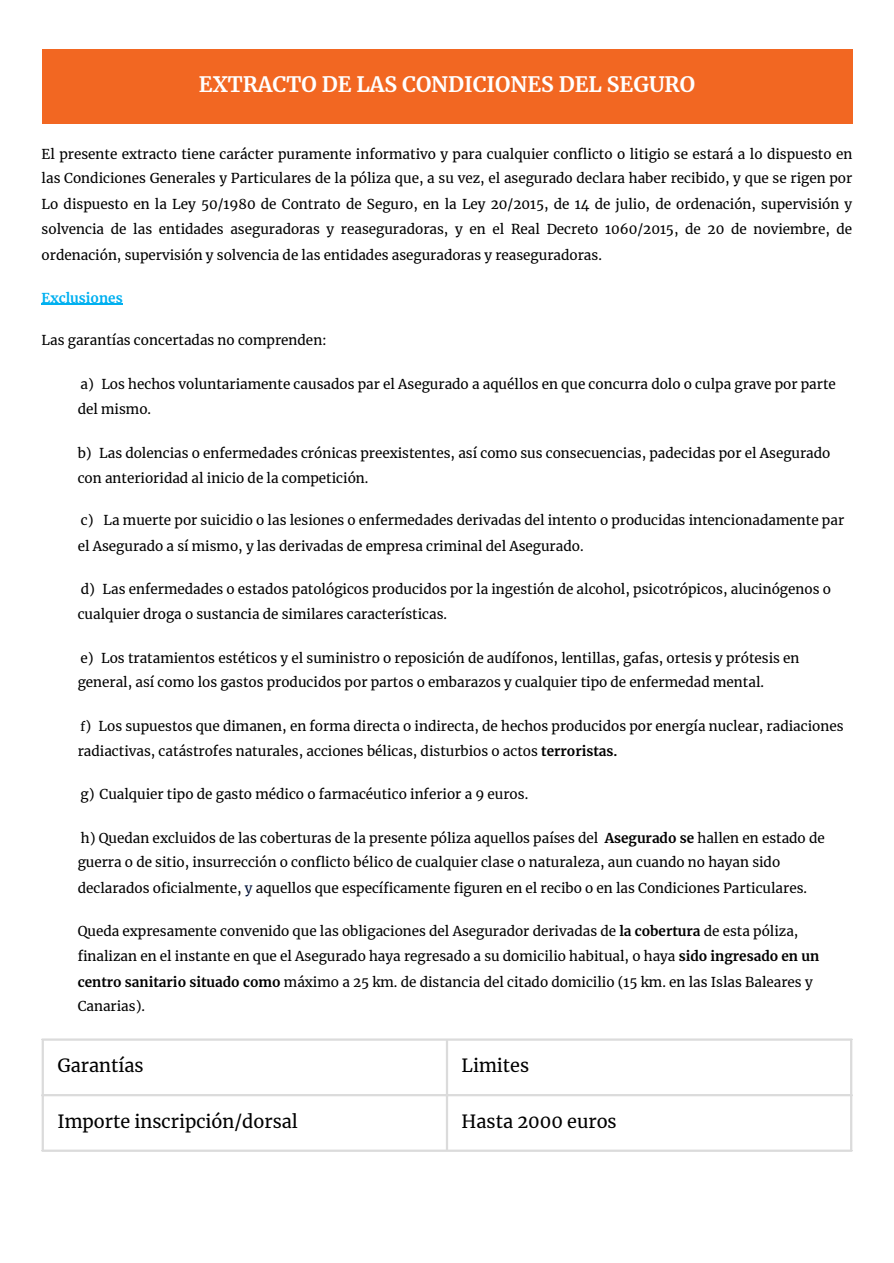
<style>
.page{position:relative;width:894px;height:1263px;background:#fff}
.page>*{position:absolute;margin:0;border:0;box-sizing:border-box;transform-origin:0 0}
.t1{font:700 21px "Merriweather";color:#fff}
.t2{font:18px "Merriweather";color:#000}
.t3{font:13.5px/25.3px "Merriweather";color:#000}
.t4{font:700 13.5px "Merriweather";color:#00b0f0}
.s1{font-size:12px}
.s2{font-weight:700}
.s3{color:#011136}
</style>
<div class="page">
<hr style="left:42px;top:304px;width:81px;height:1px;background:#00b0f0">
<div style="left:42px;top:50px;width:810px;height:74px;background:#f26722"></div>
<hr style="left:42px;top:1041px;width:2px;height:109px;background:#dbdbdb">
<hr style="left:446px;top:1041px;width:2px;height:109px;background:#dbdbdb">
<hr style="left:849px;top:1041px;width:3px;height:109px;background:#dbdbdb">
<hr style="left:42px;top:1038px;width:810px;height:3px;background:#dbdbdb">
<hr style="left:42px;top:1094px;width:810px;height:2px;background:#dbdbdb">
<hr style="left:42px;top:1150px;width:810px;height:2px;background:#dbdbdb">
<p class="t1" style="left:199px;top:72px;width:497px">EXTRACTO DE LAS CONDICIONES DEL SEGURO</p>
<p class="t3" style="left:42px;top:141px;width:811px;text-align:justify">El presente extracto tiene carácter puramente informativo y para cualquier conflicto o litigio se estará a lo dispuesto en las Condiciones Generales y Particulares de la póliza que, a su vez, el asegurado declara haber recibido, y que se rigen por Lo dispuesto en la Ley 50/1980 de Contrato de Seguro, en la Ley 20/2015, de 14 de julio, de ordenación, supervisión y solvencia de las entidades aseguradoras y reaseguradoras, y en el Real Decreto 1060/2015, de 20 de noviembre, de ordenación, supervisión y solvencia de las entidades aseguradoras y reaseguradoras.</p>
<h3 class="t4" style="left:42px;top:289px;width:83px">Exclusiones</h3>
<p class="t3" style="left:42px;top:328px;width:287px">Las garantías concertadas no comprenden:</p>
<p class="t3" style="left:78px;top:372px;width:759px;line-height:24.8px">a) Los hechos voluntariamente causados par el Asegurado a aquéllos en que concurra dolo o culpa grave por parte del mismo.</p>
<p class="t3" style="left:78px;top:441px;width:754px;line-height:24.8px">b) Las dolencias o enfermedades crónicas preexistentes, así como sus consecuencias, padecidas por el Asegurado con anterioridad al inicio de la competición.</p>
<p class="t3" style="left:78px;top:508px;width:767px;line-height:25.8px">c) La muerte por suicidio o las lesiones o enfermedades derivadas del intento o producidas intencionadamente par el Asegurado a sí mismo, y las derivadas de empresa criminal del Asegurado.</p>
<p class="t3" style="left:78px;top:577px;width:754px;line-height:24.8px">d) Las enfermedades o estados patológicos producidos por la ingestión de alcohol, psicotrópicos, alucinógenos o cualquier droga o sustancia de similares características.</p>
<p class="t3" style="left:78px;top:645px;width:723px;line-height:24.8px">e) Los tratamientos estéticos y el suministro o reposición de audífonos, lentillas, gafas, ortesis y prótesis en general, así como los gastos producidos por partos o embarazos y cualquier tipo de enfermedad mental.</p>
<p class="t3" style="left:78px;top:714px;width:767px;line-height:24.8px"><span class="s1">f</span>) Los supuestos que dimanen, en forma directa o indirecta, de hechos producidos por energía nuclear, radiaciones radiactivas, catástrofes naturales, acciones bélicas, disturbios o actos <span class="s2">terroristas.</span></p>
<p class="t3" style="left:80px;top:781px;width:449px">g) Cualquier tipo de gasto médico o farmacéutico inferior a 9 euros.</p>
<p class="t3" style="left:78px;top:825px;width:748px">h) Quedan excluidos de las coberturas de la presente póliza aquellos países del <span class="s2">Asegurado se</span> hallen en estado de guerra o de sitio, insurrección o conflicto bélico de cualquier clase o naturaleza, aun cuando no hayan sido declarados oficialmente, <span class="s3">y</span> aquellos que específicamente figuren en el recibo o en las Condiciones Particulares.</p>
<p class="t3" style="left:78px;top:919px;width:742px">Queda expresamente convenido que las obligaciones del Asegurador derivadas de <span class="s2">la cobertura</span> de esta póliza, finalizan en el instante en que el Asegurado haya regresado a su domicilio habitual, o haya <span class="s2">sido ingresado en un centro sanitario situado como</span> máximo a 25 km. de distancia del citado domicilio (15 km. en las Islas Baleares y Canarias).</p>
<p class="t2" style="left:57px;top:1054px;width:88px">Garantías</p>
<p class="t2" style="left:461px;top:1054px;width:69px">Limites</p>
<p class="t2" style="left:57px;top:1110px;width:242px">Importe inscripción/dorsal</p>
<p class="t2" style="left:461px;top:1110px;width:156px">Hasta 2000 euros</p>
</div>
